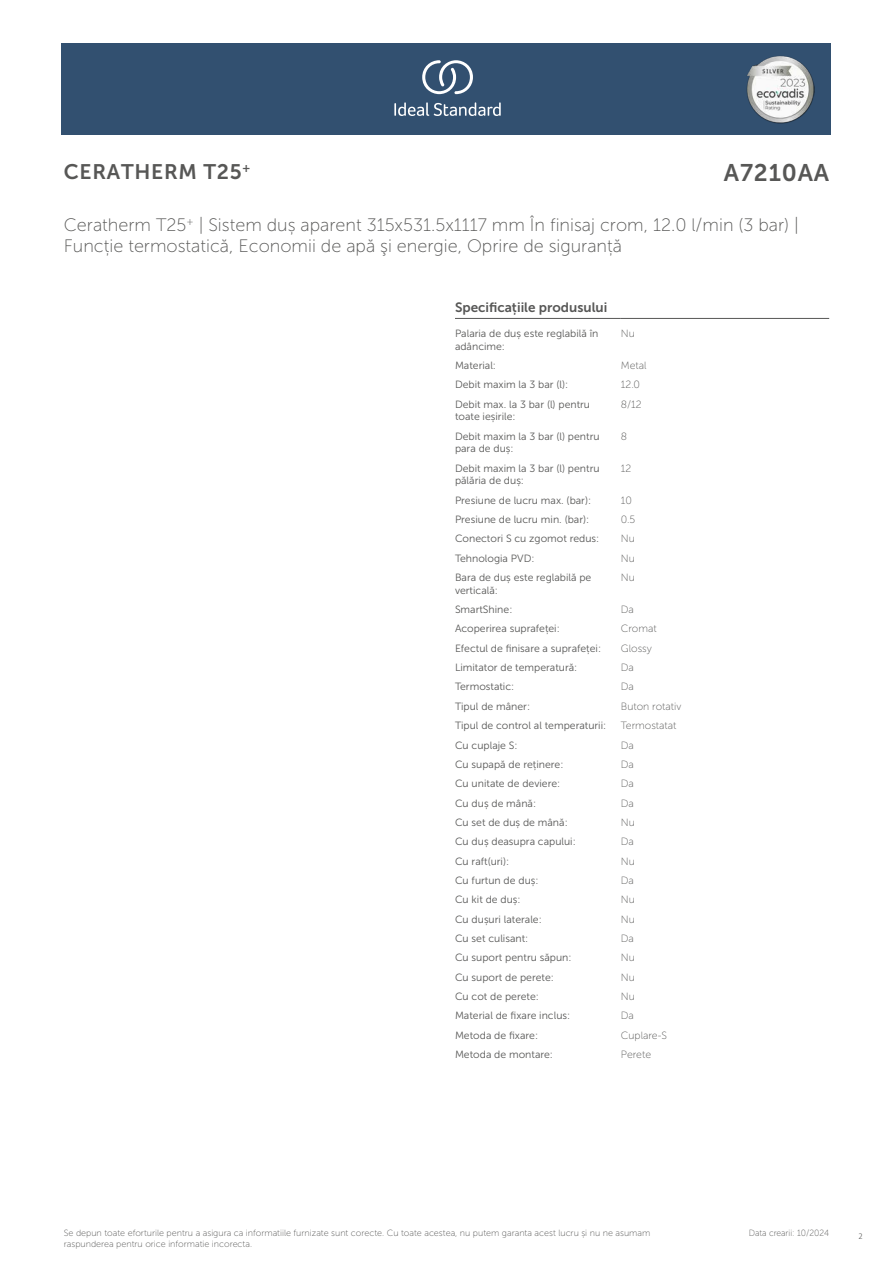
<style>
.page{position:relative;width:893px;height:1263px;background:#fff}
.page>*{position:absolute;margin:0;border:0;box-sizing:border-box;transform-origin:0 0}
.t1{font:24px "Museo Sans 700";letter-spacing:.035em;color:#575756}
.t2{font:21px "Museo Sans 700";letter-spacing:.035em;color:#575756}
.t3{font:18px/21.6px "Museo Sans 100";color:#575756}
.t4{font:13.5px "Museo Sans 700";color:#575756}
.t5{font:10.5px/12.6px "Museo Sans 300";color:#575756}
.t6{font:10.5px "Museo Sans 100";color:#575756}
.t7{font:9px/10.8px "Museo Sans 100";color:#575756}
.t8{font:9px "Museo Sans 100";color:#575756;scale:.95 1}
.t9{font:300 9px "Calibri";color:#575756;scale:.95 1}
</style>
<div class="page">
<div style="left:62px;top:43px;width:769px;height:91px;background:#325070"></div>
<hr style="left:455px;top:318px;width:166px;height:1px;background:#575756">
<hr style="left:621px;top:318px;width:208px;height:1px;background:#575756">
<svg style="left:394px;top:102px;width:107px;height:14px"></svg>
<svg style="left:422px;top:60px;width:51px;height:34px"></svg>
<img style="left:746px;top:56px;width:68px;height:67px">
<h2 class="t2" style="left:64px;top:160px;width:188px">CERATHERM T25<sup>+</sup></h2>
<h1 class="t1" style="left:724px;top:160px;width:107px">A7210AA</h1>
<h3 class="t3" style="left:64px;top:214px;width:737px">Ceratherm T25<sup>+</sup> | Sistem duș aparent 315x531.5x1117 mm În finisaj crom, 12.0 l/min (3 bar) |<br>Funcție termostatică, Economii de apă şi energie, Oprire de siguranță</h3>
<p class="t4" style="left:455px;top:300px;width:154px">Specificațiile produsului</p>
<p class="t5" style="left:455px;top:327px;width:145px">Palaria de duș este reglabilă în adâncime:</p>
<p class="t6" style="left:621px;top:328px;width:15px">Nu</p>
<p class="t5" style="left:455px;top:359px;width:43px">Material:</p>
<p class="t6" style="left:621px;top:360px;width:27px">Metal</p>
<p class="t5" style="left:455px;top:379px;width:115px">Debit maxim la 3 bar (l):</p>
<p class="t6" style="left:621px;top:379px;width:21px">12.0</p>
<p class="t5" style="left:455px;top:398px;width:137px">Debit max. la 3 bar (l) pentru toate ieșirile:</p>
<p class="t6" style="left:621px;top:399px;width:22px">8/12</p>
<p class="t5" style="left:455px;top:430px;width:146px">Debit maxim la 3 bar (l) pentru para de duș:</p>
<p class="t6" style="left:621px;top:431px;width:8px">8</p>
<p class="t5" style="left:455px;top:462px;width:146px">Debit maxim la 3 bar (l) pentru pălăria de duș:</p>
<p class="t6" style="left:621px;top:462px;width:12px">12</p>
<p class="t5" style="left:455px;top:494px;width:138px">Presiune de lucru max. (bar):</p>
<p class="t6" style="left:621px;top:494px;width:13px">10</p>
<p class="t5" style="left:455px;top:513px;width:136px">Presiune de lucru min. (bar):</p>
<p class="t6" style="left:621px;top:514px;width:16px">0.5</p>
<p class="t5" style="left:455px;top:532px;width:146px">Conectori S cu zgomot redus:</p>
<p class="t6" style="left:621px;top:533px;width:15px">Nu</p>
<p class="t5" style="left:455px;top:552px;width:81px">Tehnologia PVD:</p>
<p class="t6" style="left:621px;top:552px;width:15px">Nu</p>
<p class="t5" style="left:455px;top:571px;width:138px">Bara de duș este reglabilă pe verticală:</p>
<p class="t6" style="left:621px;top:572px;width:15px">Nu</p>
<p class="t5" style="left:455px;top:603px;width:59px">SmartShine:</p>
<p class="t6" style="left:621px;top:604px;width:15px">Da</p>
<p class="t5" style="left:455px;top:622px;width:106px">Acoperirea suprafeței:</p>
<p class="t6" style="left:621px;top:623px;width:37px">Cromat</p>
<p class="t5" style="left:455px;top:642px;width:148px">Efectul de finisare a suprafeței:</p>
<p class="t6" style="left:621px;top:642px;width:33px">Glossy</p>
<p class="t5" style="left:455px;top:661px;width:124px">Limitator de temperatură:</p>
<p class="t6" style="left:621px;top:662px;width:15px">Da</p>
<p class="t5" style="left:455px;top:681px;width:61px">Termostatic:</p>
<p class="t6" style="left:621px;top:681px;width:15px">Da</p>
<p class="t5" style="left:455px;top:700px;width:77px">Tipul de mâner:</p>
<p class="t6" style="left:621px;top:701px;width:62px">Buton rotativ</p>
<p class="t5" style="left:455px;top:719px;width:153px">Tipul de control al temperaturii:</p>
<p class="t6" style="left:621px;top:720px;width:57px">Termostatat</p>
<p class="t5" style="left:455px;top:739px;width:64px">Cu cuplaje S:</p>
<p class="t6" style="left:621px;top:739px;width:15px">Da</p>
<p class="t5" style="left:455px;top:758px;width:110px">Cu supapă de reținere:</p>
<p class="t6" style="left:621px;top:759px;width:15px">Da</p>
<p class="t5" style="left:455px;top:777px;width:107px">Cu unitate de deviere:</p>
<p class="t6" style="left:621px;top:778px;width:15px">Da</p>
<p class="t5" style="left:455px;top:797px;width:83px">Cu duș de mână:</p>
<p class="t6" style="left:621px;top:797px;width:15px">Da</p>
<p class="t5" style="left:455px;top:816px;width:114px">Cu set de duș de mână:</p>
<p class="t6" style="left:621px;top:817px;width:15px">Nu</p>
<p class="t5" style="left:455px;top:835px;width:122px">Cu duș deasupra capului:</p>
<p class="t6" style="left:621px;top:836px;width:15px">Da</p>
<p class="t5" style="left:455px;top:855px;width:56px">Cu raft(uri):</p>
<p class="t6" style="left:621px;top:855px;width:15px">Nu</p>
<p class="t5" style="left:455px;top:874px;width:85px">Cu furtun de duș:</p>
<p class="t6" style="left:621px;top:875px;width:15px">Da</p>
<p class="t5" style="left:455px;top:893px;width:67px">Cu kit de duș:</p>
<p class="t6" style="left:621px;top:894px;width:15px">Nu</p>
<p class="t5" style="left:455px;top:913px;width:88px">Cu dușuri laterale:</p>
<p class="t6" style="left:621px;top:913px;width:15px">Nu</p>
<p class="t5" style="left:455px;top:932px;width:75px">Cu set culisant:</p>
<p class="t6" style="left:621px;top:933px;width:15px">Da</p>
<p class="t5" style="left:455px;top:951px;width:118px">Cu suport pentru săpun:</p>
<p class="t6" style="left:621px;top:952px;width:15px">Nu</p>
<p class="t5" style="left:455px;top:971px;width:100px">Cu suport de perete:</p>
<p class="t6" style="left:621px;top:971px;width:15px">Nu</p>
<p class="t5" style="left:455px;top:990px;width:85px">Cu cot de perete:</p>
<p class="t6" style="left:621px;top:991px;width:15px">Nu</p>
<p class="t5" style="left:455px;top:1009px;width:117px">Material de fixare inclus:</p>
<p class="t6" style="left:621px;top:1010px;width:15px">Da</p>
<p class="t5" style="left:455px;top:1029px;width:85px">Metoda de fixare:</p>
<p class="t6" style="left:621px;top:1030px;width:48px">Cuplare-S</p>
<p class="t5" style="left:455px;top:1048px;width:100px">Metoda de montare:</p>
<p class="t6" style="left:621px;top:1049px;width:32px">Perete</p>
<p class="t7" style="left:64px;top:1227px;width:588px">Se depun toate eforturile pentru a asigura ca informatiile furnizate sunt corecte. Cu toate acestea, nu putem garanta acest lucru și nu ne asumam raspunderea pentru orice informatie incorecta.</p>
<p class="t8" style="left:749px;top:1228px;width:86px">Data crearii: 10/2024</p>
<p class="t9" style="left:858px;top:1230px;width:6px">2</p>
</div>
